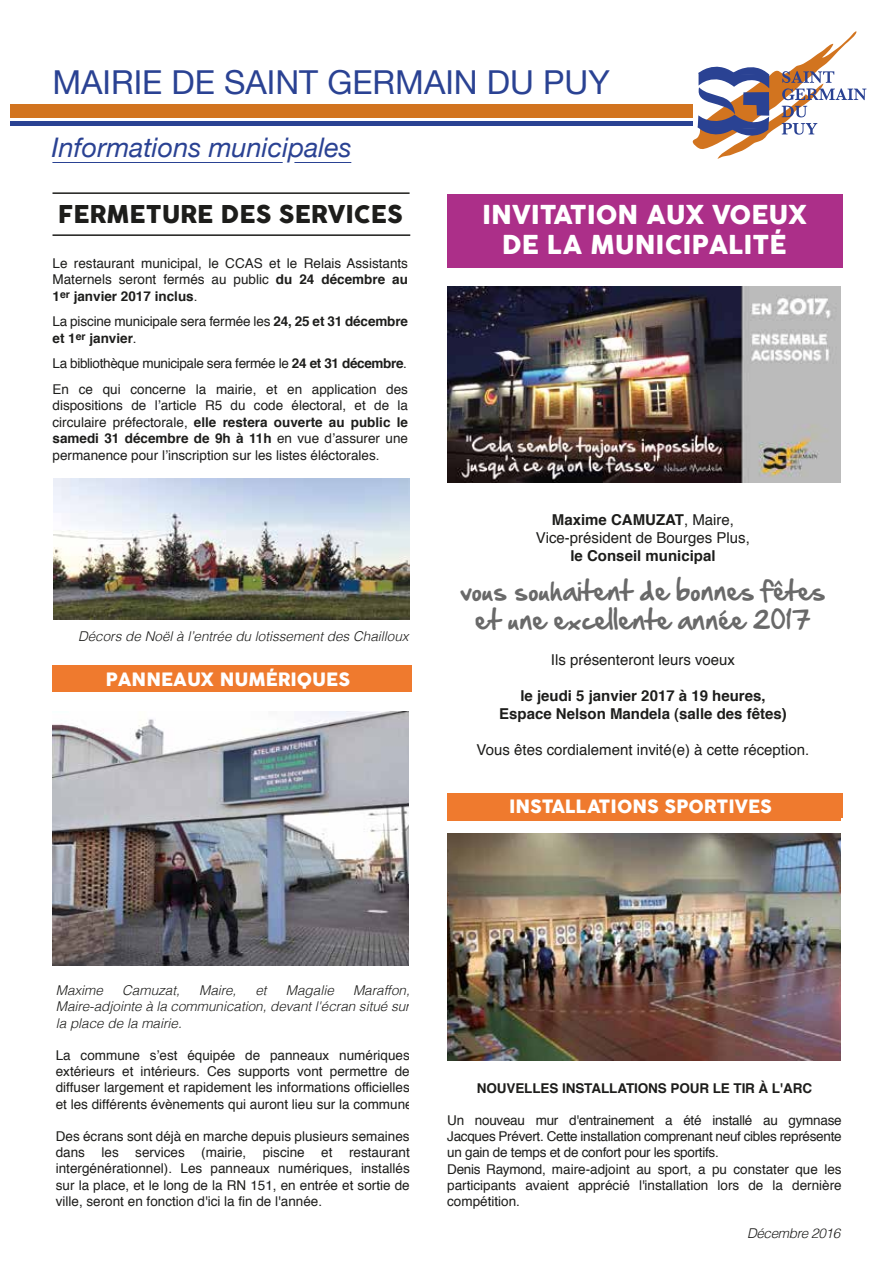
<style>
.page{position:relative;width:893px;height:1263px;background:#fff}
.page>*{position:absolute;margin:0;border:0;box-sizing:border-box;transform-origin:0 0}
.t1{font:33px "Helvetica Neue";color:#2a4293}
.t2{font:italic 27px "Helvetica Neue";color:#2a4293}
.t3{font:25.5px/30.6px "COCOGOOSE";color:#fff;text-align:center}
.t4{font:24px/28.8px "Hand Of Sean";color:#696969;text-align:center}
.t5{font:24px "COCOGOOSE";color:#1d1d1b}
.t6{font:18px "COCOGOOSE";color:#fff}
.t7{font:15px/18px "Helvetica";color:#1d1d1b;text-align:center}
.t8{font:700 15px/18px "Helvetica";color:#1d1d1b;text-align:center}
.t9{font:13.5px/16.2px "Helvetica";color:#1d1d1b}
.t10{font:13.5px/16.2px "Helvetica";letter-spacing:-.02em;color:#1d1d1b}
.t11{font:italic 300 13.5px/16.2px "Helvetica";color:#1d1d1b;text-align:justify}
.t12{font:700 13.5px "Helvetica";letter-spacing:-.005em;color:#1d1d1b}
.t13{font:italic 300 13.5px "Helvetica";letter-spacing:-.025em;color:#1d1d1b}
.s1{font-weight:700}
</style>
<div class="page">
<img style="left:447px;top:833px;width:394px;height:227px">
<div style="left:447px;top:194px;width:395px;height:74px;background:#ac2f89"></div>
<svg style="left:693px;top:31px;width:173px;height:128px"></svg>
<hr style="left:10px;top:121px;width:683px;height:4px;background:#2a4293">
<div style="left:10px;top:105px;width:683px;height:13px;background:#d2741f"></div>
<hr style="left:52px;top:162px;width:231px;height:1px;background:#2a4293">
<hr style="left:294px;top:162px;width:57px;height:1px;background:#2a4293">
<hr style="left:52px;top:192px;width:358px;height:2px;background:#1d1d1b">
<hr style="left:52px;top:234px;width:358px;height:2px;background:#1d1d1b">
<img style="left:447px;top:286px;width:393px;height:197px">
<div style="left:447px;top:793px;width:396px;height:28px;background:#ef7a2e"></div>
<img style="left:52px;top:711px;width:357px;height:254px">
<div style="left:53px;top:666px;width:359px;height:26px;background:#ef7a2e"></div>
<div style="left:842px;top:818px;width:26px;height:275px;background:#fff"></div>
<img style="left:53px;top:478px;width:357px;height:141px">
<h1 class="t1" style="left:52px;top:63px;width:559px">MAIRIE DE SAINT GERMAIN DU PUY</h1>
<h2 class="t2" style="left:52px;top:131px;width:302px">Informations municipales</h2>
<h3 class="t5" style="left:58px;top:197px;width:346px">FERMETURE DES SERVICES</h3>
<p class="t9" style="left:52px;top:255px;width:357px;text-align:justify">Le restaurant municipal, le CCAS et le Relais Assistants Maternels seront fermés au public <span class="s1">du 24 décembre au 1</span><sup>er</sup> <span class="s1">janvier 2017 inclus</span>.</p>
<p class="t9" style="left:53px;top:314px;width:357px">La piscine municipale sera fermée les <span class="s1">24, 25 et 31 décembre et 1</span><sup>er</sup> <span class="s1">janvier</span>.</p>
<p class="t9" style="left:53px;top:351px;width:357px;line-height:25.5px">La bibliothèque municipale sera fermée le <span class="s1">24 et 31 décembre</span>.<br>En ce qui concerne la mairie, et en application des</p>
<p class="t9" style="left:53px;top:398px;width:357px;text-align:justify">dispositions de l’article R5 du code électoral, et de la circulaire préfectorale, <span class="s1">elle restera ouverte au public le samedi 31 décembre de 9h à 11h</span> en vue d’assurer une permanence pour l’inscription sur les listes éléctorales.</p>
<p class="t11" style="left:78px;top:628px;width:332px">Décors de Noël à l’entrée du lotissement des Chailloux</p>
<h3 class="t6" style="left:106px;top:665px;width:246px">PANNEAUX NUMÉRIQUES</h3>
<h3 class="t3" style="left:482px;top:199px;width:326px">INVITATION AUX VOEUX<br>DE LA MUNICIPALITÉ</h3>
<p class="t7" style="left:536px;top:511px;width:215px"><span class="s1">Maxime CAMUZAT</span>, Maire,<br>Vice-président de Bourges Plus,</p>
<p class="t8" style="left:570px;top:547px;width:147px">le Conseil municipal</p>
<h3 class="t4" style="left:460px;top:576px;width:367px">vous souhaitent de bonnes fêtes et une excellente année 2017</h3>
<p class="t7" style="left:551px;top:651px;width:186px">Ils présenteront leurs voeux</p>
<p class="t8" style="left:499px;top:687px;width:289px">le jeudi 5 janvier 2017 à 19 heures,<br>Espace Nelson Mandela (salle des fêtes)</p>
<p class="t7" style="left:477px;top:741px;width:334px">Vous êtes cordialement invité(e) à cette réception.</p>
<h3 class="t6" style="left:509px;top:793px;width:264px">INSTALLATIONS SPORTIVES</h3>
<p class="t11" style="left:56px;top:982px;width:49px">Maxime</p>
<p class="t11" style="left:122px;top:982px;width:59px">Camuzat,</p>
<p class="t11" style="left:199px;top:982px;width:39px">Maire,</p>
<p class="t11" style="left:255px;top:982px;width:13px">et</p>
<p class="t11" style="left:286px;top:982px;width:50px">Magalie</p>
<p class="t11" style="left:56px;top:982px;width:355px;text-indent:297px">Maraffon, Maire-adjointe à la communication, devant l'écran situé sur la place de la mairie.</p>
<p class="t9" style="left:56px;top:1047px;width:362px">La commune s’est équipée de panneaux numériques extérieurs et intérieurs. Ces supports vont permettre de diffuser largement et rapidement les informations officielles et les différents évènements qui auront lieu sur la commune.</p>
<p class="t9" style="left:56px;top:1128px;width:355px;text-align:justify">Des écrans sont déjà en marche depuis plusieurs semaines dans les services (mairie, piscine et restaurant intergénérationnel). Les panneaux numériques, installés sur la place, et le long de la RN 151, en entrée et sortie de ville, seront en fonction d'ici la fin de l'année.</p>
<p class="t12" style="left:477px;top:1077px;width:337px">NOUVELLES INSTALLATIONS POUR LE TIR À L'ARC</p>
<p class="t10" style="left:447px;top:1113px;width:396px">Un nouveau mur d'entrainement a été installé au gymnase Jacques Prévert. Cette installation comprenant neuf cibles représente un gain de temps et de confort pour les sportifs.<br>Denis Raymond, maire-adjoint au sport, a pu constater que les participants avaient apprécié l'installation lors de la dernière compétition.</p>
<p class="t13" style="left:747px;top:1224px;width:95px">Décembre 2016</p>
</div>
